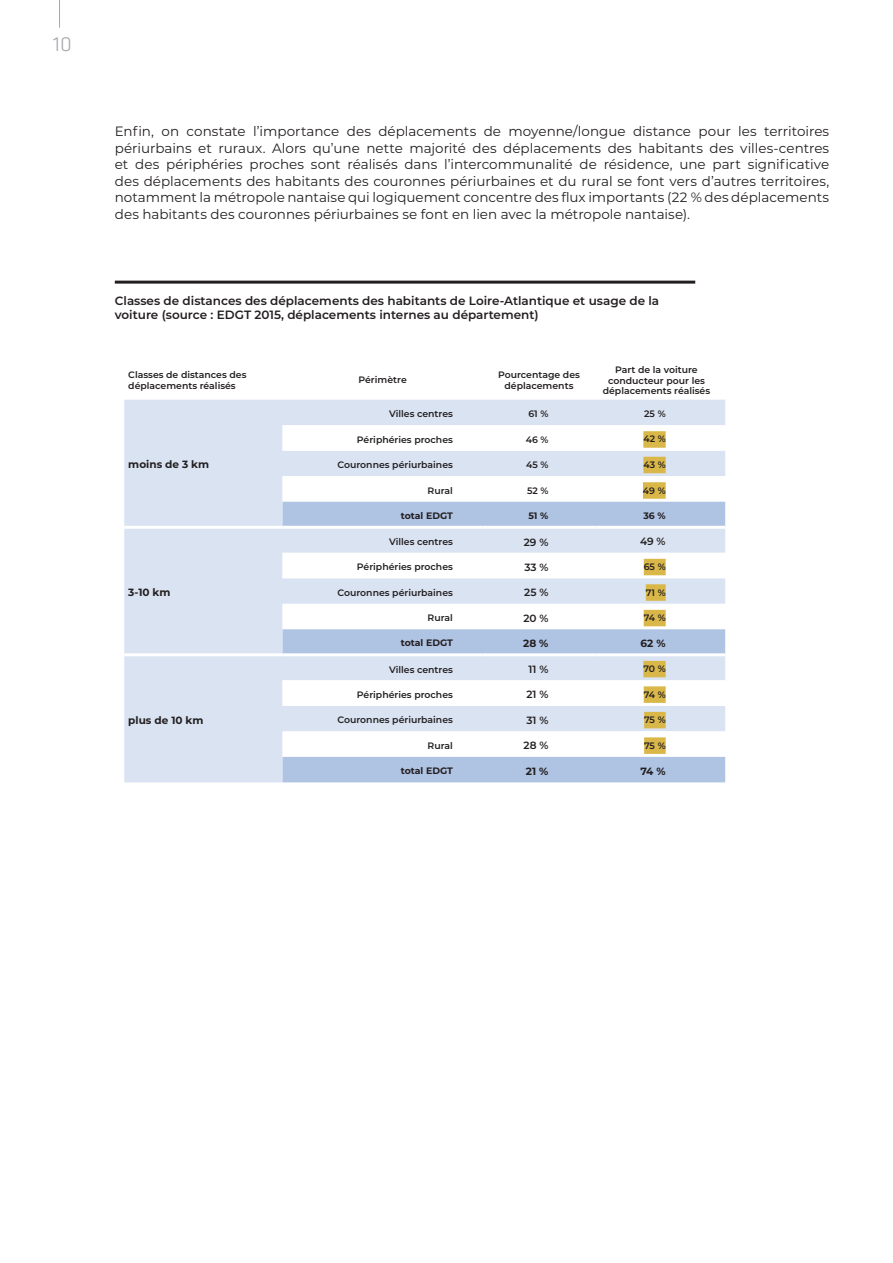
<style>
.page{position:relative;width:893px;height:1263px;background:#fff}
.page>*{position:absolute;margin:0;border:0;box-sizing:border-box;transform-origin:0 0}
.t1{font:300 21px "Klavika";color:#a5a6aa}
.t2{font:13.5px/16.5px "Montserrat";color:#231f20;text-align:justify}
.t3{font:600 12px/14.4px "Montserrat";color:#231f20}
.t4{font:700 10.5px "Montserrat";color:#231f20}
.t5{font:600 10.5px "Montserrat";letter-spacing:.15em;color:#231f20}
.t6{font:600 9.3px/10.6px "Montserrat";color:#231f20;text-align:center}
.t7{font:700 9.3px "Montserrat";color:#231f20}
</style>
<div class="page">
<hr style="left:115px;top:281px;width:580px;height:3px;background:#231f20">
<div style="left:124px;top:400px;width:601px;height:382px;background:#d9e3f2"></div>
<svg style="left:283px;top:425px;width:442px;height:77px"></svg>
<svg style="left:283px;top:502px;width:442px;height:280px"></svg>
<hr style="left:124px;top:526px;width:159px;height:3px;background:#fff">
<hr style="left:124px;top:653px;width:159px;height:3px;background:#fff">
<hr style="left:283px;top:653px;width:200px;height:3px;background:#fff">
<hr style="left:483px;top:653px;width:112px;height:3px;background:#fff">
<hr style="left:595px;top:653px;width:130px;height:3px;background:#fff">
<hr style="left:283px;top:526px;width:200px;height:3px;background:#fff">
<hr style="left:483px;top:526px;width:112px;height:3px;background:#fff">
<hr style="left:595px;top:526px;width:130px;height:3px;background:#fff">
<div style="left:643px;top:431px;width:23px;height:17px;background:#dab749"></div>
<div style="left:643px;top:457px;width:23px;height:16px;background:#dab749"></div>
<div style="left:643px;top:482px;width:23px;height:17px;background:#dab749"></div>
<div style="left:644px;top:559px;width:22px;height:16px;background:#dab749"></div>
<div style="left:646px;top:584px;width:20px;height:17px;background:#dab749"></div>
<div style="left:644px;top:610px;width:22px;height:16px;background:#dab749"></div>
<div style="left:643px;top:661px;width:23px;height:16px;background:#dab749"></div>
<div style="left:644px;top:686px;width:22px;height:17px;background:#dab749"></div>
<div style="left:644px;top:712px;width:22px;height:16px;background:#dab749"></div>
<div style="left:644px;top:737px;width:22px;height:17px;background:#dab749"></div>
<svg style="left:59px;top:0;width:1px;height:28px"></svg>
<h1 class="t1" style="left:53px;top:33px;width:20px">10</h1>
<p class="t2" style="left:115px;top:123px;width:716px">Enfin, on constate l’importance des déplacements de moyenne/longue distance pour les territoires périurbains et ruraux. Alors qu’une nette majorité des déplacements des habitants des villes-centres et des périphéries proches sont réalisés dans l’intercommunalité de résidence, une part significative des déplacements des habitants des couronnes périurbaines et du rural se font vers d’autres territoires, notamment la métropole nantaise qui logiquement concentre des flux importants (22 % des déplacements des habitants des couronnes périurbaines se font en lien avec la métropole nantaise).</p>
<p class="t3" style="left:115px;top:293px;width:546px">Classes de distances des déplacements des habitants de Loire-Atlantique et usage de la voiture (source : EDGT 2015, déplacements internes au département)</p>
<p class="t6" style="left:128px;top:369px;width:120px;text-align:left">Classes de distances des déplacements réalisés</p>
<p class="t6" style="left:359px;top:374px;width:50px">Périmètre</p>
<p class="t6" style="left:498px;top:369px;width:83px">Pourcentage des déplacements</p>
<p class="t6" style="left:603px;top:364px;width:109px">Part de la voiture conducteur pour les déplacements réalisés</p>
<p class="t4" style="left:128px;top:457px;width:82px">moins de 3 km</p>
<p class="t4" style="left:128px;top:585px;width:44px">3-10 km</p>
<p class="t4" style="left:128px;top:713px;width:77px">plus de 10 km</p>
<p class="t6" style="left:389px;top:408px;width:65px">Villes centres</p>
<p class="t6" style="left:528px;top:408px;width:21px">61 %</p>
<p class="t6" style="left:644px;top:408px;width:23px">25%</p>
<p class="t6" style="left:357px;top:434px;width:98px">Périphéries proches</p>
<p class="t6" style="left:526px;top:434px;width:24px">46 %</p>
<p class="t6" style="left:643px;top:433px;width:24px">42 %</p>
<p class="t6" style="left:337px;top:459px;width:117px">Couronnes périurbaines</p>
<p class="t6" style="left:526px;top:459px;width:24px">45 %</p>
<p class="t6" style="left:643px;top:459px;width:24px">43 %</p>
<p class="t6" style="left:428px;top:484px;width:27px">Rural</p>
<p class="t6" style="left:527px;top:484px;width:23px">52 %</p>
<p class="t6" style="left:643px;top:484px;width:24px">49 %</p>
<p class="t7" style="left:401px;top:508px;width:54px">total EDGT</p>
<p class="t7" style="left:528px;top:508px;width:22px">51 %</p>
<p class="t7" style="left:643px;top:509px;width:24px">36 %</p>
<p class="t6" style="left:389px;top:536px;width:65px">Villes centres</p>
<p class="t5" style="left:524px;top:534px;width:26px">29%</p>
<p class="t5" style="left:640px;top:534px;width:27px">49 %</p>
<p class="t6" style="left:357px;top:561px;width:98px">Périphéries proches</p>
<p class="t5" style="left:524px;top:559px;width:26px">33 %</p>
<p class="t6" style="left:644px;top:561px;width:23px">65 %</p>
<p class="t6" style="left:337px;top:586px;width:117px">Couronnes périurbaines</p>
<p class="t5" style="left:524px;top:585px;width:26px">25%</p>
<p class="t6" style="left:646px;top:586px;width:21px">71 %</p>
<p class="t6" style="left:428px;top:612px;width:27px">Rural</p>
<p class="t5" style="left:523px;top:610px;width:27px">20%</p>
<p class="t6" style="left:644px;top:612px;width:23px">74 %</p>
<p class="t7" style="left:401px;top:636px;width:54px">total EDGT</p>
<p class="t4" style="left:523px;top:635px;width:27px">28%</p>
<p class="t4" style="left:641px;top:636px;width:27px">62 %</p>
<p class="t6" style="left:389px;top:663px;width:65px">Villes centres</p>
<p class="t5" style="left:528px;top:662px;width:21px">11 %</p>
<p class="t6" style="left:643px;top:663px;width:24px">70 %</p>
<p class="t6" style="left:357px;top:688px;width:98px">Périphéries proches</p>
<p class="t5" style="left:526px;top:687px;width:24px">21%</p>
<p class="t6" style="left:644px;top:688px;width:23px">74 %</p>
<p class="t6" style="left:337px;top:714px;width:117px">Couronnes périurbaines</p>
<p class="t5" style="left:526px;top:712px;width:24px">31 %</p>
<p class="t6" style="left:644px;top:714px;width:23px">75 %</p>
<p class="t6" style="left:428px;top:740px;width:27px">Rural</p>
<p class="t5" style="left:524px;top:738px;width:26px">28%</p>
<p class="t6" style="left:644px;top:740px;width:23px">75 %</p>
<p class="t7" style="left:401px;top:764px;width:54px">total EDGT</p>
<p class="t4" style="left:526px;top:763px;width:24px">21%</p>
<p class="t4" style="left:640px;top:763px;width:27px">74 %</p>
</div>
